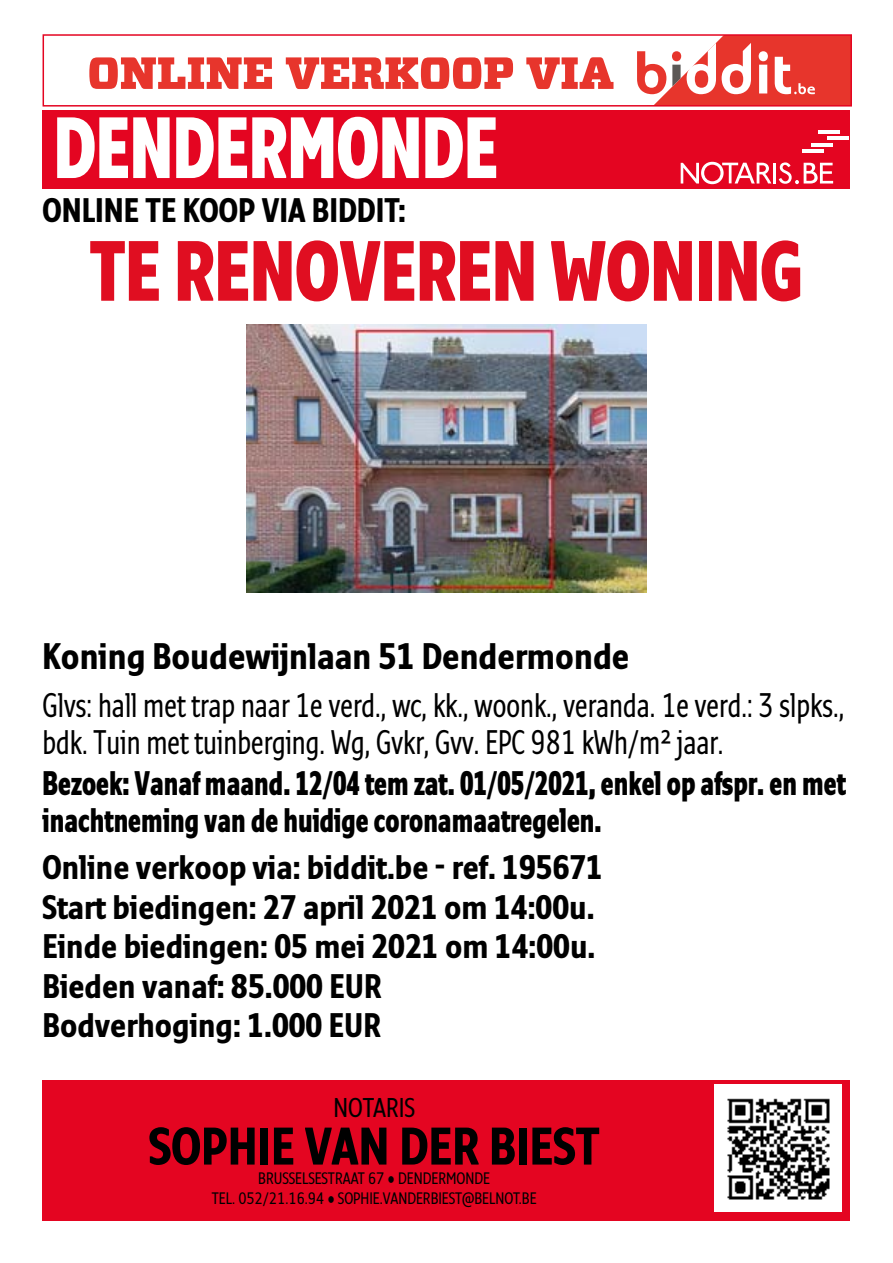
<style>
.page{position:relative;width:893px;height:1263px;background:#fff}
.page>*{position:absolute;margin:0;border:0;box-sizing:border-box;transform-origin:0 0}
.t1{font:900 86.1px "Monitor Con";color:#fff;scale:.8 1}
.t2{font:900 84.75px "Monitor Con";color:#e00e21;scale:.85 1}
.t3{font:700 52.5px "Monitor Con";color:#000}
.t4{font:700 36.75px "Monitor Con";color:#000}
.t5{font:700 33.9px/39.6px "Monitor Con";color:#000}
.t6{font:33.9px/36.8px "Monitor Con";color:#000;scale:.9 1}
.t7{font:900 33.9px/36.8px "Monitor Con";color:#000;scale:.8 1}
.t8{font:27px "Monitor Con";color:#000}
.t9{font:16.5px/19.5px "Monitor Con";color:#000;text-align:center}
</style>
<div class="page">
<div style="left:43px;top:1080px;width:807px;height:140px;background:#e40521"></div>
<div style="left:43px;top:110px;width:807px;height:78px;background:#e40521"></div>
<svg style="left:89px;top:37px;width:760px;height:67px"></svg>
<div style="left:43px;top:34px;width:809px;height:73px;border:2px solid #e40521"></div>
<img style="left:247px;top:325px;width:399px;height:267px">
<hr style="left:773px;top:163px;width:3px;height:20px;background:#fff">
<svg style="left:681px;top:162px;width:90px;height:22px"></svg>
<hr style="left:818px;top:130px;width:22px;height:4px;background:#fff">
<hr style="left:827px;top:137px;width:22px;height:3px;background:#fff">
<hr style="left:811px;top:143px;width:22px;height:4px;background:#fff">
<hr style="left:802px;top:149px;width:22px;height:4px;background:#fff">
<svg style="left:779px;top:162px;width:54px;height:22px"></svg>
<img style="left:714px;top:1084px;width:128px;height:128px">
<h1 class="t1" style="left:54px;top:95px;width:557px">DENDERMONDE</h1>
<p class="t5" style="left:43px;top:189px;width:365px">ONLINE TE KOOP VIA BIDDIT:</p>
<h2 class="t2" style="left:90px;top:219px;width:841px">TE RENOVEREN WONING</h2>
<p class="t4" style="left:43px;top:633px;width:588px">Koning Boudewijnlaan 51 Dendermonde</p>
<p class="t6" style="left:43px;top:686px;width:893px">Glvs: hall met trap naar 1e verd., wc, kk., woonk., veranda. 1e verd.: 3 slpks., bdk. Tuin met tuinberging. Wg, Gvkr, Gvv. EPC 981 kWh/m² jaar.</p>
<p class="t7" style="left:43px;top:763px;width:1006px">Bezoek: Vanaf maand. 12/04 tem zat. 01/05/2021, enkel op afspr. en met inachtneming van de huidige coronamaatregelen.</p>
<p class="t5" style="left:43px;top:846px;width:562px">Online verkoop via: biddit.be - ref. 195671<br>Start biedingen: 27 april 2021 om 14:00u.<br>Einde biedingen: 05 mei 2021 om 14:00u.<br>Bieden vanaf: 85.000 EUR<br>Bodverhoging: 1.000 EUR</p>
<p class="t8" style="left:334px;top:1090px;width:83px">Notaris</p>
<h3 class="t3" style="left:149px;top:1114px;width:452px">Sophie VAN DER BIEST</h3>
<p class="t9" style="left:212px;top:1168px;width:326px">Brusselsestraat 67 • DENDERMONDE<br>Tel. 052/21.16.94 • sophie.vanderbiest@belnot.be</p>
</div>
